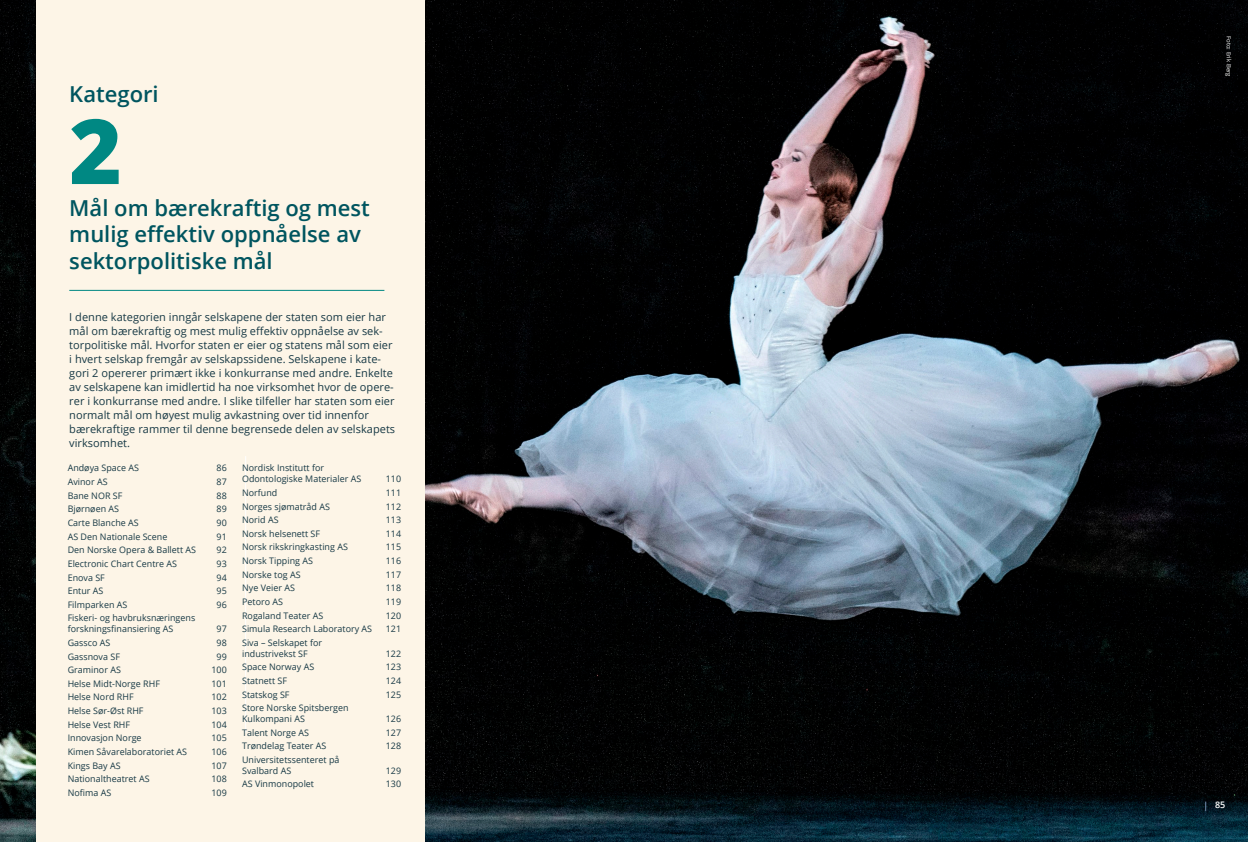
<style>
.page{position:relative;width:1248px;height:842px;background:#fff}
.page>*{position:absolute;margin:0;border:0;box-sizing:border-box;transform-origin:0 0}
.Kategori_tall{font:800 90px "Open Sans";color:#008883}
.Kategori_tekst{font:600 22px/26.4px "Open Sans";color:#00555f}
.Kategori{font:600 22px "Open Sans";color:#00555f}
.Kapittelsider_ingres{font:11px/14px "Open Sans";letter-spacing:.005em;color:#173945}
.t1{font:9px/10.8px "Open Sans";letter-spacing:.005em;color:#173945}
.t2{font:600 9px "Open Sans";color:#fff}
.t3{font:6px "Open Sans";color:#fff}
</style>
<div class="page">
<img style="left:0;top:0;width:1247px;height:842px">
<div style="left:36px;top:0;width:388px;height:842px;background:#fdf5e7"></div>
<hr style="left:69px;top:290px;width:315px;height:1px;background:#008883">
<hr style="left:245px;top:456px;width:1px;height:277px;background:#fff">
<p class="Kategori" style="left:69px;top:79px;width:91px">Kategori</p>
<p class="Kategori_tall" style="left:69px;top:83px;width:54px">2</p>
<p class="Kategori_tekst" style="left:69px;top:194px;width:302px">Mål om bærekraftig og mest mulig effektiv oppnåelse av sektorpolitiske mål</p>
<p class="Kapittelsider_ingres" style="left:69px;top:309px;width:327px">I denne kategorien inngår selskapene der staten som eier har mål om bærekraftig og mest mulig effektiv oppnåelse av sek&shy;torpolitiske mål. Hvorfor staten er eier og statens mål som eier i hvert selskap fremgår av selskapssidene. Selskapene i kate&shy;gori 2 opererer primært ikke i konkurranse med andre. Enkelte av selskapene kan imidlertid ha noe virksomhet hvor de opere&shy;rer i konkurranse med andre. I slike tilfeller har staten som eier normalt mål om høyest mulig avkastning over tid innenfor bærekraftige rammer til denne begrensede delen av selskapets virksomhet.</p>
<p class="t1" style="left:68px;top:463px;width:73px">Andøya Space AS</p>
<p class="t1" style="left:216px;top:463px;width:12px">86</p>
<p class="t1" style="left:68px;top:476px;width:41px">Avinor AS</p>
<p class="t1" style="left:216px;top:476px;width:12px">87</p>
<p class="t1" style="left:68px;top:490px;width:56px">Bane NOR SF</p>
<p class="t1" style="left:216px;top:490px;width:12px">88</p>
<p class="t1" style="left:68px;top:503px;width:53px">Bjørnøen AS</p>
<p class="t1" style="left:216px;top:503px;width:12px">89</p>
<p class="t1" style="left:68px;top:517px;width:73px">Carte Blanche AS</p>
<p class="t1" style="left:216px;top:517px;width:12px">90</p>
<p class="t1" style="left:68px;top:531px;width:101px">AS Den Nationale Scene</p>
<p class="t1" style="left:216px;top:531px;width:12px">91</p>
<p class="t1" style="left:68px;top:544px;width:130px">Den Norske Opera &amp; Ballett AS</p>
<p class="t1" style="left:216px;top:544px;width:12px">92</p>
<p class="t1" style="left:68px;top:558px;width:111px">Electronic Chart Centre AS</p>
<p class="t1" style="left:216px;top:558px;width:12px">93</p>
<p class="t1" style="left:68px;top:572px;width:39px">Enova SF</p>
<p class="t1" style="left:216px;top:572px;width:12px">94</p>
<p class="t1" style="left:68px;top:585px;width:37px">Entur AS</p>
<p class="t1" style="left:216px;top:585px;width:12px">95</p>
<p class="t1" style="left:68px;top:599px;width:61px">Filmparken AS</p>
<p class="t1" style="left:216px;top:599px;width:12px">96</p>
<p class="t1" style="left:68px;top:613px;width:129px">Fiskeri- og havbruksnæringens forskningsfinansiering AS</p>
<p class="t1" style="left:216px;top:623px;width:12px">97</p>
<p class="t1" style="left:68px;top:637px;width:44px">Gassco AS</p>
<p class="t1" style="left:216px;top:637px;width:12px">98</p>
<p class="t1" style="left:68px;top:651px;width:54px">Gassnova SF</p>
<p class="t1" style="left:216px;top:651px;width:12px">99</p>
<p class="t1" style="left:68px;top:664px;width:55px">Graminor AS</p>
<p class="t1" style="left:211px;top:664px;width:17px">100</p>
<p class="t1" style="left:68px;top:678px;width:94px">Helse Midt-Norge RHF</p>
<p class="t1" style="left:211px;top:678px;width:17px">101</p>
<p class="t1" style="left:68px;top:691px;width:67px">Helse Nord RHF</p>
<p class="t1" style="left:211px;top:691px;width:17px">102</p>
<p class="t1" style="left:68px;top:705px;width:77px">Helse Sør-Øst RHF</p>
<p class="t1" style="left:211px;top:705px;width:17px">103</p>
<p class="t1" style="left:68px;top:719px;width:64px">Helse Vest RHF</p>
<p class="t1" style="left:211px;top:719px;width:17px">104</p>
<p class="t1" style="left:68px;top:732px;width:75px">Innovasjon Norge</p>
<p class="t1" style="left:211px;top:732px;width:17px">105</p>
<p class="t1" style="left:68px;top:746px;width:121px">Kimen Såvarelaboratoriet AS</p>
<p class="t1" style="left:211px;top:746px;width:17px">106</p>
<p class="t1" style="left:68px;top:760px;width:54px">Kings Bay AS</p>
<p class="t1" style="left:211px;top:760px;width:17px">107</p>
<p class="t1" style="left:68px;top:773px;width:83px">Nationaltheatret AS</p>
<p class="t1" style="left:211px;top:773px;width:17px">108</p>
<p class="t1" style="left:68px;top:787px;width:45px">Nofima AS</p>
<p class="t1" style="left:211px;top:787px;width:17px">109</p>
<p class="t1" style="left:242px;top:463px;width:121px">Nordisk Institutt for<br>Odontologiske Materialer AS</p>
<p class="t1" style="left:386px;top:473px;width:17px">110</p>
<p class="t1" style="left:242px;top:487px;width:37px">Norfund</p>
<p class="t1" style="left:386px;top:487px;width:17px">111</p>
<p class="t1" style="left:242px;top:501px;width:89px">Norges sjømatråd AS</p>
<p class="t1" style="left:386px;top:501px;width:17px">112</p>
<p class="t1" style="left:242px;top:514px;width:38px">Norid AS</p>
<p class="t1" style="left:386px;top:514px;width:17px">113</p>
<p class="t1" style="left:242px;top:528px;width:79px">Norsk helsenett SF</p>
<p class="t1" style="left:386px;top:528px;width:17px">114</p>
<p class="t1" style="left:242px;top:542px;width:107px">Norsk rikskringkasting AS</p>
<p class="t1" style="left:386px;top:542px;width:17px">115</p>
<p class="t1" style="left:242px;top:555px;width:72px">Norsk Tipping AS</p>
<p class="t1" style="left:386px;top:555px;width:17px">116</p>
<p class="t1" style="left:242px;top:569px;width:60px">Norske tog AS</p>
<p class="t1" style="left:386px;top:569px;width:17px">117</p>
<p class="t1" style="left:242px;top:582px;width:54px">Nye Veier AS</p>
<p class="t1" style="left:386px;top:582px;width:17px">118</p>
<p class="t1" style="left:242px;top:596px;width:42px">Petoro AS</p>
<p class="t1" style="left:386px;top:596px;width:17px">119</p>
<p class="t1" style="left:242px;top:610px;width:83px">Rogaland Teater AS</p>
<p class="t1" style="left:386px;top:610px;width:17px">120</p>
<p class="t1" style="left:242px;top:623px;width:132px">Simula Research Laboratory AS</p>
<p class="t1" style="left:386px;top:623px;width:17px">121</p>
<p class="t1" style="left:242px;top:637px;width:82px">Siva – Selskapet for industrivekst SF</p>
<p class="t1" style="left:386px;top:648px;width:17px">122</p>
<p class="t1" style="left:242px;top:661px;width:74px">Space Norway AS</p>
<p class="t1" style="left:386px;top:661px;width:17px">123</p>
<p class="t1" style="left:242px;top:675px;width:46px">Statnett SF</p>
<p class="t1" style="left:386px;top:675px;width:17px">124</p>
<p class="t1" style="left:242px;top:689px;width:49px">Statskog SF</p>
<p class="t1" style="left:386px;top:689px;width:17px">125</p>
<p class="t1" style="left:242px;top:702px;width:108px">Store Norske Spitsbergen<br>Kulkompani AS</p>
<p class="t1" style="left:386px;top:713px;width:17px">126</p>
<p class="t1" style="left:242px;top:727px;width:68px">Talent Norge AS</p>
<p class="t1" style="left:386px;top:727px;width:17px">127</p>
<p class="t1" style="left:242px;top:740px;width:86px">Trøndelag Teater AS</p>
<p class="t1" style="left:386px;top:740px;width:17px">128</p>
<p class="t1" style="left:242px;top:754px;width:99px">Universitetssenteret på<br>Svalbard AS</p>
<p class="t1" style="left:386px;top:765px;width:17px">129</p>
<p class="t1" style="left:242px;top:778px;width:73px">AS Vinmonopolet</p>
<p class="t1" style="left:386px;top:778px;width:17px">130</p>
<p class="t3" style="left:1232px;top:36px;width:42px;rotate:90deg">Foto: Erik Berg</p>
<p class="t2" style="left:1214px;top:799px;width:12px">85</p>
</div>
